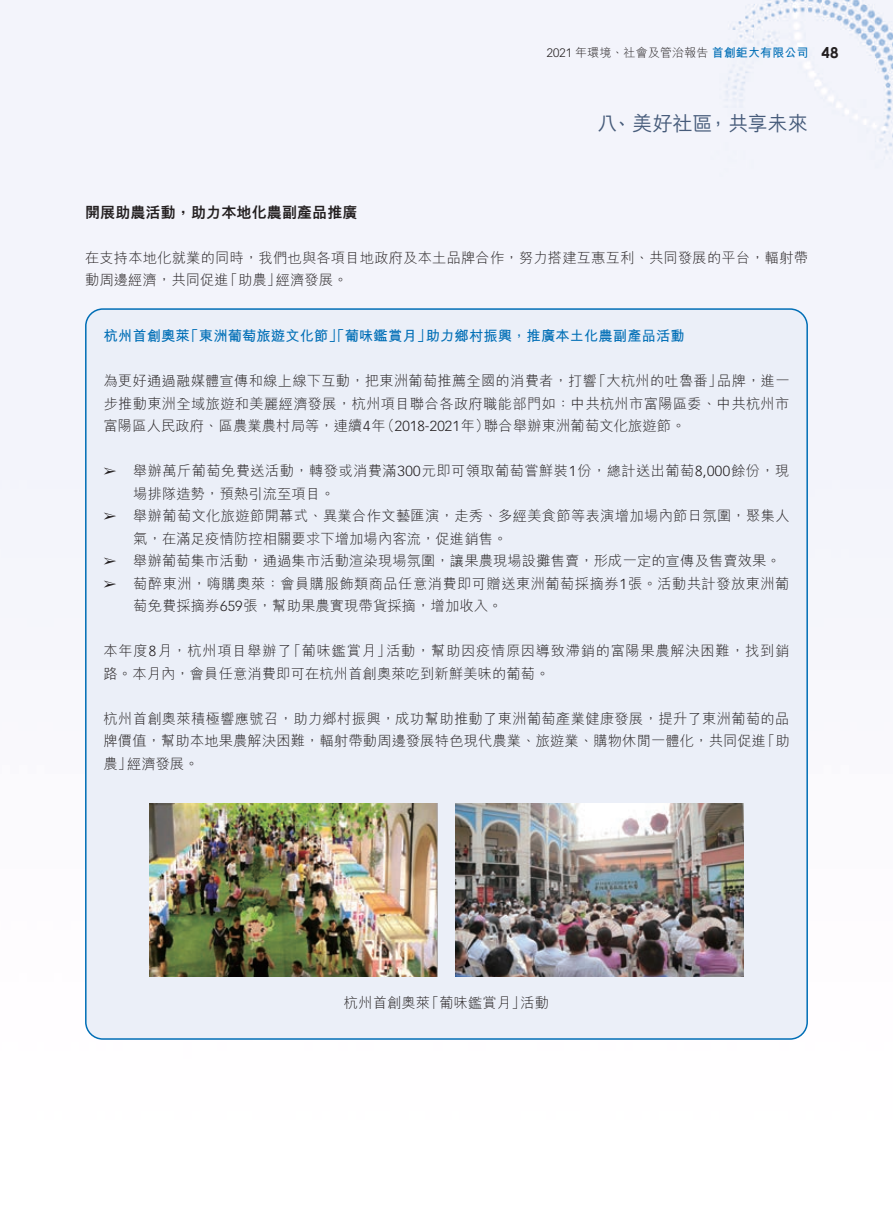
<style>
.page{position:relative;width:893px;height:1212px;background:#fff}
.page>*{position:absolute;margin:0;border:0;box-sizing:border-box;transform-origin:0 0}
.t1{font:500 20.25px "M Hei HK";letter-spacing:-.015em;color:#465b7a}
.t2{font:800 15px "M Hei HK";letter-spacing:.01em;color:#231f20}
.t3{font:700 15px "Century Gothic";color:#231f20}
.t4{font:300 14.25px/22.5px "M Hei HK";letter-spacing:.02em;color:#231f20}
.t5{font:700 14.25px "M Hei HK";letter-spacing:.01em;color:#006eb6}
.t6{font:300 14.25px "M Hei HK";letter-spacing:.05em;color:#231f20}
.t7{font:300 14.25px "Vectora LT Std";letter-spacing:.01em;color:#231f20}
.t8{font:300 12px "M Hei HK";letter-spacing:.01em;color:#231f20}
.s1{font-family:"Vectora LT Std"}
.s2{font-weight:700;color:#006eb6}
.s3{font-family:"M Hei HK"}
</style>
<div class="page">
<img style="left:0;top:0;width:893px;height:1037px">
<div style="left:86px;top:309px;width:721px;height:730px;background:#ebeff8;border-radius:17px"></div>
<img style="left:149px;top:803px;width:288px;height:174px">
<img style="left:456px;top:803px;width:288px;height:174px">
<p class="t8" style="left:547px;top:47px;width:263px"><span class="s1">2021</span> 年環境、社會及管治報告<span class="s2">首創鉅大有限公司</span></p>
<p class="t3" style="left:821px;top:41px;width:19px">48</p>
<h1 class="t1" style="left:612px;top:109px;width:102px">、美好社區</h1>
<h1 class="t1" style="left:708px;top:109px;width:101px">，共享未來</h1>
<h1 class="t1" style="left:597px;top:109px;width:22px">八</h1>
<p class="t2" style="left:85px;top:204px;width:274px">開展助農活動，助力本地化農副產品推廣</p>
<p class="t4" style="left:276px;top:246px;width:534px;text-indent:-191px">在支持本地化就業的同時，我們也與各項目地政府及本土品牌合作，努力搭建互惠互利、共同發展的平台，輻射帶經濟發展。</p>
<p class="t4" style="left:85px;top:268px;width:145px">動周邊經濟，共同促進</p>
<p class="t4" style="left:224px;top:268px;width:59px">「助農」</p>
<p class="t5" style="left:426px;top:325px;width:260px">助力鄉村振興，推廣本土化農副產品活動</p>
<p class="t5" style="left:185px;top:325px;width:248px">「東洲葡萄旅遊文化節」「葡味鑑賞月」</p>
<p class="t5" style="left:104px;top:325px;width:88px">杭州首創奧萊</p>
<p class="t4" style="left:592px;top:369px;width:132px">「大杭州的吐魯番」</p>
<p class="t4" style="left:104px;top:369px;width:495px">為更好通過融媒體宣傳和線上線下互動，把東洲葡萄推薦全國的消費者，打響</p>
<p class="t4" style="left:104px;top:392px;width:687px">步推動東洲全域旅遊和美麗經濟發展，杭州項目聯合各政府職能部門如：中共杭州市富陽區委、中共杭州市</p>
<p class="t4" style="left:484px;top:414px;width:203px">聯合舉辦東洲葡萄文化旅遊節。</p>
<p class="t4" style="left:717px;top:369px;width:74px">品牌，進一</p>
<p class="t4" style="left:104px;top:414px;width:284px">富陽區人民政府、區農業農村局等，連續 年<span class="s1">4</span></p>
<p class="t4" style="left:133px;top:459px;width:658px">舉辦萬斤葡萄免費送活動，轉發或消費滿<span class="s1">300</span>元即可領取葡萄嘗鮮裝 份<span class="s1">1</span> ，總計送出葡萄<span class="s1">8,000</span>餘份，現</p>
<p class="t4" style="left:133px;top:482px;width:658px">場排隊造勢，預熱引流至項目。<br>舉辦葡萄文化旅遊節開幕式、異業合作文藝匯演，走秀、多經美食節等表演增加場內節日氛圍，聚集人</p>
<p class="t4" style="left:133px;top:527px;width:649px">氣，在滿足疫情防控相關要求下增加場內客流，促進銷售。<br>舉辦葡萄集市活動，通過集市活動渲染現場氛圍，讓果農現場設攤售賣，形成一定的宣傳及售賣效果。</p>
<p class="t4" style="left:133px;top:572px;width:658px">萄醉東洲，嗨購奧萊：會員購服飾類商品任意消費即可贈送東洲葡萄採摘券<span class="s1">1</span>張。活動共計發放東洲葡</p>
<p class="t4" style="left:133px;top:594px;width:371px">萄免費採摘券<span class="s1">659</span>張，幫助果農實現帶貨採摘，增加收入。</p>
<p class="t6" style="left:386px;top:643px;width:405px">活動，幫助因疫情原因導致滯銷的富陽果農解決困難，找到銷</p>
<p class="t7" style="left:380px;top:418px;width:111px"><span class="s3">（</span>2018-2021<span class="s3">年）</span></p>
<p class="t4" style="left:104px;top:639px;width:448px">本年度<span class="s1">8</span>月，杭州項目舉辦了<br>路。本月內，會員任意消費即可在杭州首創奧萊吃到新鮮美味的葡萄。</p>
<p class="t4" style="left:104px;top:707px;width:688px;text-align:right">杭州首創奧萊積極響應號召，助力鄉村振興，成功幫助推動了東洲葡萄產業健康發展，提升了東洲葡萄的品「助</p>
<p class="t4" style="left:287px;top:639px;width:105px">「葡味鑑賞月」</p>
<p class="t4" style="left:127px;top:729px;width:641px;text-indent:-23px">牌價值，幫助本地果農解決困難，輻射帶動周邊發展特色現代農業、旅遊業、購物休閒一體化，共同促進經濟發展。</p>
<p class="t4" style="left:104px;top:752px;width:30px">農」</p>
<p class="t4" style="left:344px;top:991px;width:88px">杭州首創奧萊</p>
<p class="t4" style="left:425px;top:991px;width:102px">「葡味鑑賞月」</p>
<p class="t4" style="left:520px;top:991px;width:30px">活動</p>
</div>
